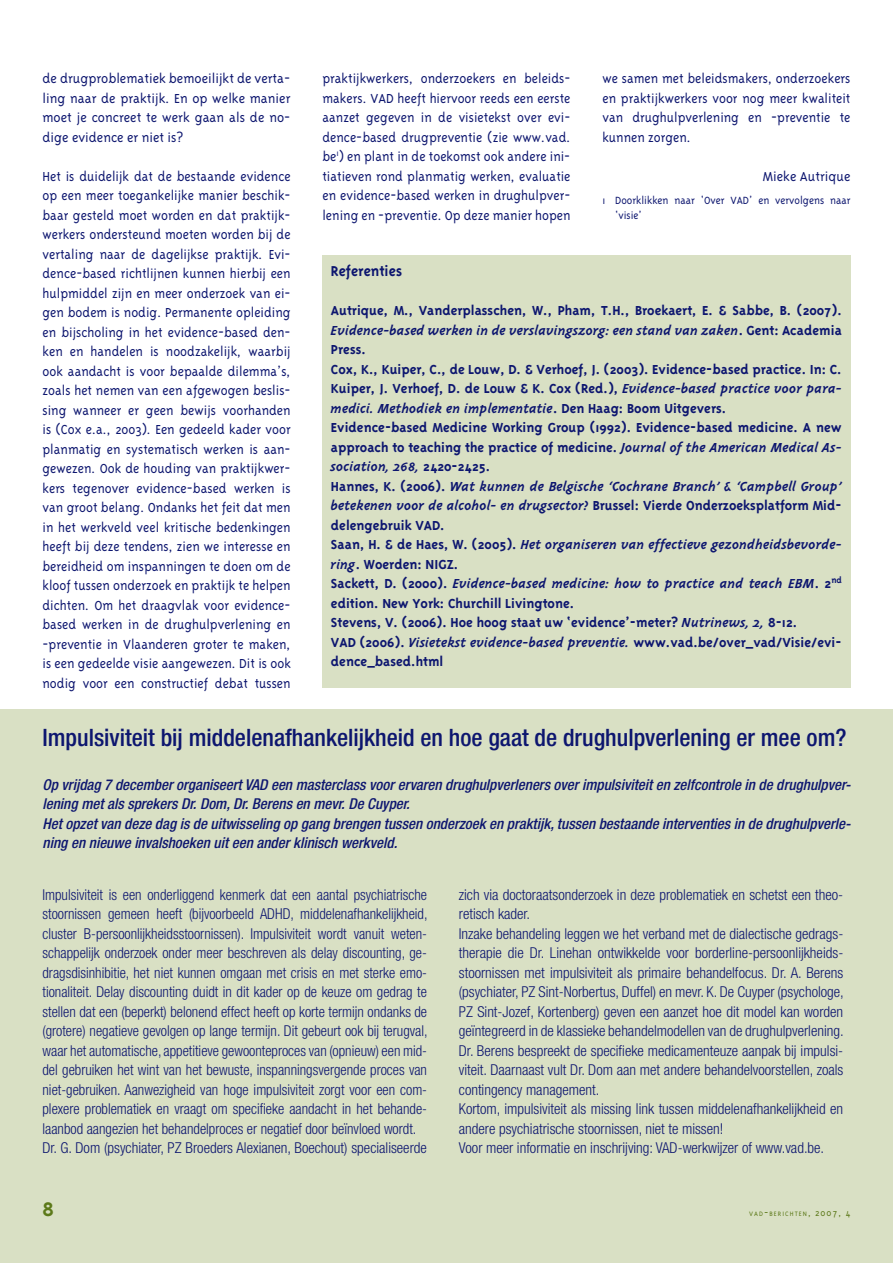
<style>
.page{position:relative;width:893px;height:1263px;background:#fff}
.page>*{position:absolute;margin:0;border:0;box-sizing:border-box;transform-origin:0 0}
.t1{font:500 condensed 24px "Helvetica Neue LT";color:#0d166f}
.t2{font:700 22.5px "Triplex";color:#5c7919}
.t3{font:700 16.5px "Triplex";color:#0d166f}
.t4{font:300 condensed 15px/19.5px "Helvetica Neue LT";color:#0d166f}
.t5{font:300 15px/19.5px "Triplex";color:#0d166f;text-align:justify}
.t6{font:700 15px/19.5px "Triplex";color:#0d166f}
.t7{font:italic 500 condensed 15px/19.5px "Helvetica Neue LT";color:#0d166f}
.t8{font:300 12px/15px "Triplex";color:#0d166f}
.t9{font:300 7.35px "Triplex";letter-spacing:.145em;color:#5c7919}
.s1{font-style:italic}
.s2{font-size:10.5px}
</style>
<div class="page">
<div style="left:1px;top:709px;width:892px;height:553px;background:#d9e0c4"></div>
<div style="left:322px;top:255px;width:528px;height:433px;background:#d9e0c4"></div>
<p class="t5" style="left:43px;top:70px;width:249px">de drugproblematiek bemoeilijkt de verta&shy;ling naar de praktijk. En op welke manier moet je concreet te werk gaan als de no&shy;dige evidence er niet is?</p>
<p class="t5" style="left:43px;top:167px;width:250px">Het is duidelijk dat de bestaande evidence op een meer toegankelijke manier beschik&shy;baar gesteld moet worden en dat praktijk&shy;werkers ondersteund moeten worden bij de vertaling naar de dagelijkse praktijk. Evi&shy;dence-based richtlijnen kunnen hierbij een hulpmiddel zijn en meer onderzoek van ei&shy;gen bodem is nodig. Permanente opleiding en bijscholing in het evidence-based den&shy;ken en handelen is noodzakelijk, waarbij ook aandacht is voor bepaalde dilemma’s, zoals het nemen van een afgewogen beslis&shy;sing wanneer er geen bewijs voorhanden is (Cox e.a., 2003). Een gedeeld kader voor planmatig en systematisch werken is aan&shy;gewezen. Ook de houding van praktijkwer&shy;kers tegenover evidence-based werken is van groot belang. Ondanks het feit dat men in het werkveld veel kritische bedenkingen heeft bij deze tendens, zien we interesse en bereidheid om inspanningen te doen om de kloof tussen onderzoek en praktijk te helpen dichten. Om het draagvlak voor evidence&shy;based werken in de drughulpverlening en -preventie in Vlaanderen groter te maken, is een gedeelde visie aangewezen. Dit is ook nodig voor een constructief debat tussen</p>
<p class="t5" style="left:322px;top:70px;width:250px">praktijkwerkers, onderzoekers en beleids&shy;makers. VAD heeft hiervoor reeds een eerste aanzet gegeven in de visietekst over evi&shy;dence-based drugpreventie (zie www.vad. be<sup>1</sup>) en plant in de toekomst ook andere ini&shy;tiatieven rond planmatig werken, evaluatie en evidence-based werken in drughulpver&shy;lening en -preventie. Op deze manier hopen</p>
<p class="t5" style="left:602px;top:70px;width:250px">we samen met beleidsmakers, onderzoekers en praktijkwerkers voor nog meer kwaliteit van drughulpverlening en -preventie te kunnen zorgen.</p>
<p class="t5" style="left:763px;top:167px;width:89px">Mieke Autrique</p>
<p class="t8" style="left:615px;top:194px;width:237px;text-indent:-13px">1 Doorklikken naar ‘Over VAD’ en vervolgens naar ‘visie’</p>
<p class="t3" style="left:331px;top:265px;width:73px">Referenties</p>
<p class="t6" style="left:331px;top:302px;width:512px">Autrique, M., Vanderplasschen, W., Pham, T.H., Broekaert, E. &amp; Sabbe, B. (2007).<br><span class="s1">Evidence-based werken in de verslavingszorg: een stand van zaken</span>. Gent: Academia Press.<br>Cox, K., Kuiper, C., de Louw, D. &amp; Verhoef, J. (2003). Evidence-based practice. In: C.<br>Kuiper, J. Verhoef, D. de Louw &amp; K. Cox (Red.), <span class="s1">Evidence-based practice voor para&shy;medici. Methodiek en implementatie</span>. Den Haag: Boom Uitgevers.<br>Evidence-based Medicine Working Group (1992). Evidence-based medicine. A new approach to teaching the practice of medicine. <span class="s1">Journal of the American Medical As&shy;sociation, 268,</span> 2420-2425.<br>Hannes, K. (2006). <span class="s1">Wat kunnen de Belgische ‘Cochrane Branch’ &amp; ‘Campbell Group’ betekenen voor de alcohol- en drugsector?</span> Brussel: Vierde Onderzoeksplatform Mid&shy;delengebruik VAD.<br>Saan, H. &amp; de Haes, W. (2005). <span class="s1">Het organiseren van effectieve gezondheidsbevorde&shy;ring</span>. Woerden: NIGZ.<br>Sackett, D. (2000). <span class="s1">Evidence-based medicine: how to practice and teach EBM</span>. 2<sup>nd </sup>edition. New York: Churchill Livingtone.<br>Stevens, V. (2006). Hoe hoog staat uw ‘evidence’-meter? <span class="s1">Nutrinews, 2,</span> 8-12.<br>VAD (2006). <span class="s1">Visietekst evidence-based preventie.</span> www.vad.be/over_vad/Visie/evi&shy;dence_based.html</p>
<h1 class="t1" style="left:43px;top:729px;width:805px">Impulsiviteit bij middelenafhankelijkheid en hoe gaat de drughulpverlening er mee om?</h1>
<p class="t7" style="left:43px;top:776px;width:810px">Op vrijdag 7 december organiseert VAD een masterclass voor ervaren drughulpverleners over impulsiviteit en zelfcontrole in de drughulpver&shy;lening met als sprekers Dr. Dom, Dr. Berens en mevr. De Cuyper.<br>Het opzet van deze dag is de uitwisseling op gang brengen tussen onderzoek en praktijk, tussen bestaande interventies in de drughulpverle&shy;ning en nieuwe invalshoeken uit een ander klinisch werkveld.</p>
<p class="t4" style="left:43px;top:886px;width:387px">Impulsiviteit is een onderliggend kenmerk dat een aantal psychiatrische stoornissen gemeen heeft (bijvoorbeeld ADHD, middelenafhankelijkheid, cluster B-persoonlijkheidsstoornissen). Impulsiviteit wordt vanuit weten&shy;schappelijk onderzoek onder meer beschreven als delay discounting, ge&shy;dragsdisinhibitie, het niet kunnen omgaan met crisis en met sterke emo&shy;tionaliteit. Delay discounting duidt in dit kader op de keuze om gedrag te stellen dat een (beperkt) belonend effect heeft op korte termijn ondanks de (grotere) negatieve gevolgen op lange termijn. Dit gebeurt ook bij terugval, waar het automatische, appetitieve gewoonteproces van (opnieuw) een mid&shy;del gebruiken het wint van het bewuste, inspanningsvergende proces van niet-gebruiken. Aanwezigheid van hoge impulsiviteit zorgt voor een com&shy;plexere problematiek en vraagt om specifieke aandacht in het behande&shy;laanbod aangezien het behandelproces er negatief door beïnvloed wordt.<br>Dr. G. Dom (psychiater, PZ Broeders Alexianen, Boechout) specialiseerde</p>
<p class="t4" style="left:459px;top:886px;width:386px">zich via doctoraatsonderzoek in deze problematiek en schetst een theo&shy;retisch kader.<br>Inzake behandeling leggen we het verband met de dialectische gedrags&shy;therapie die Dr. Linehan ontwikkelde voor borderline-persoonlijkheids&shy;stoornissen met impulsiviteit als primaire behandelfocus. Dr. A. Berens (psychiater, PZ Sint-Norbertus, Duffel) en mevr. K. De Cuyper (psychologe, PZ Sint-Jozef, Kortenberg) geven een aanzet hoe dit model kan worden geïntegreerd in de klassieke behandelmodellen van de drughulpverlening.<br>Dr. Berens bespreekt de specifieke medicamenteuze aanpak bij impulsi&shy;viteit. Daarnaast vult Dr. Dom aan met andere behandelvoorstellen, zoals contingency management.<br>Kortom, impulsiviteit als missing link tussen middelenafhankelijkheid en andere psychiatrische stoornissen, niet te missen!<br>Voor meer informatie en inschrijving: VAD-werkwijzer of www.vad.be.</p>
<h2 class="t2" style="left:43px;top:1201px;width:13px">8</h2>
<p class="t9" style="left:749px;top:1211px;width:103px">VAD<span class="s2">-</span>BERICHTEN<span class="s2">, 2007, 4</span></p>
</div>
